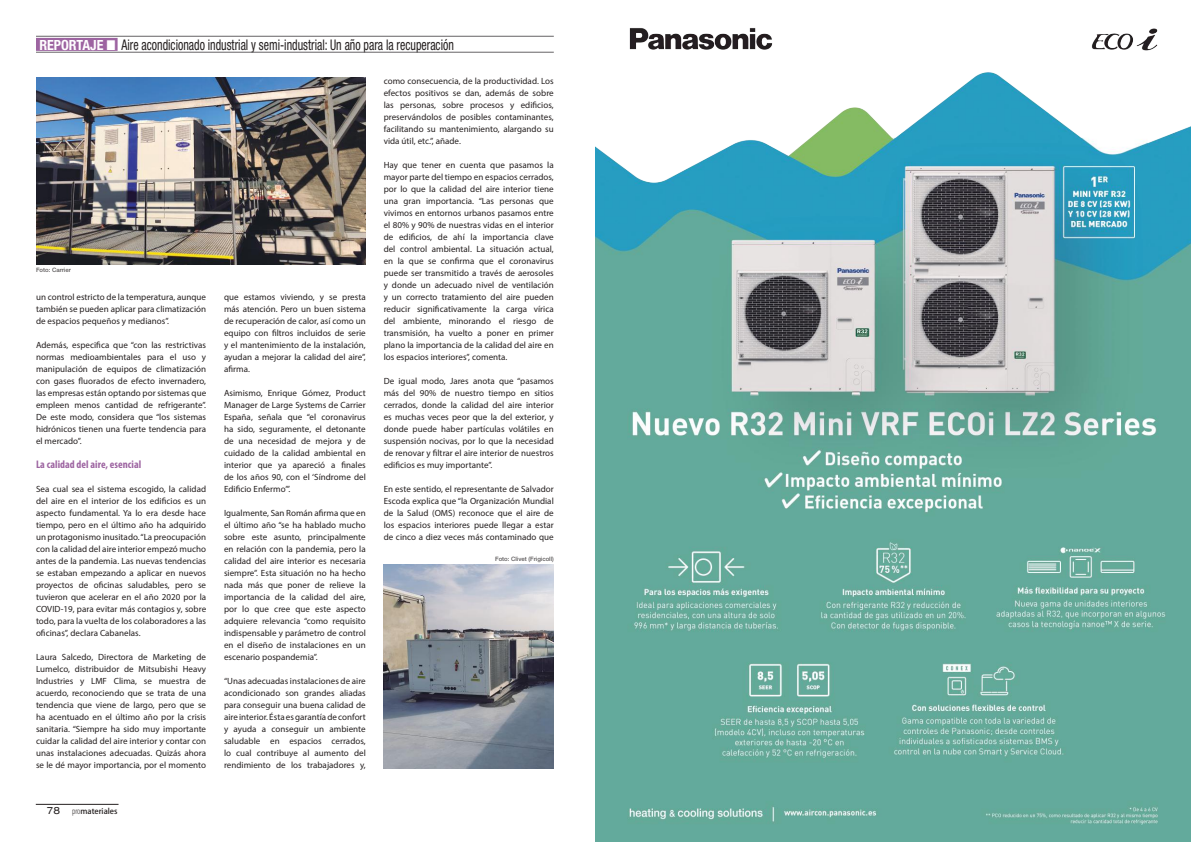
<style>
.page{position:relative;width:1191px;height:842px;background:#fff}
.page>*{position:absolute;margin:0;border:0;box-sizing:border-box;transform-origin:0 0}
.t1{font:condensed 14.7px "Helvetica Neue";color:#241f1f;scale:.81 1}
.t2{font:700 condensed 11px "Myriad Pro";letter-spacing:.005em;color:#9d64a1}
.t3{font:9px/12px "Myriad Pro";letter-spacing:.005em;color:#241f1f;text-align:justify}
.t4{font:500 7.8px "Koz Go Std";color:#241f1f}
.t5{font:500 6px "Helvetica Neue";color:#5a5758}
.s1{font-weight:700;font-size:14px;color:#fff}
.s2{font-family:"Arial Narrow";font-stretch:normal;font-size:21px;color:#fff}
.s3{font-family:"Helvetica Neue";font-weight:400;font-stretch:expanded;font-size:10px}
.s4{font-family:"Myriad Pro";font-weight:300;font-stretch:condensed;font-size:9.1px}
</style>
<div class="page">
<hr style="left:36px;top:804px;width:82px;height:1px;background:#241f1f">
<img style="left:595px;top:28px;width:596px;height:814px">
<img style="left:36px;top:78px;width:330px;height:186px">
<img style="left:384px;top:564px;width:170px;height:204px">
<div style="left:36px;top:38px;width:82px;height:13px;background:#9d64a1"></div>
<hr style="left:36px;top:52px;width:518px;height:1px;background:#656365">
<hr style="left:36px;top:36px;width:518px;height:1px;background:#656365">
<h1 class="t1" style="left:39px;top:36px;width:513px"><span class="s1">REPORTAJE</span> <span class="s2">■</span> Aire acondicionado industrial y semi-industrial: Un año para la recuperación</h1>
<p class="t5" style="left:36px;top:266px;width:36px">Foto: Carrier</p>
<p class="t3" style="left:36px;top:291px;width:172px">un control estricto de la temperatura, aunque también se pueden aplicar para climatización de espacios pequeños y medianos”.</p>
<p class="t3" style="left:36px;top:339px;width:172px">Además, especifica que “con las restrictivas normas medioambientales para el uso y manipulación de equipos de climatización con gases fluorados de efecto invernadero, las empresas están optando por sistemas que empleen menos cantidad de refrigerante”.<br>De este modo, considera que “los sistemas hidrónicos tienen una fuerte tendencia para el mercado”.</p>
<p class="t2" style="left:36px;top:457px;width:107px">La calidad del aire, esencial</p>
<p class="t3" style="left:36px;top:483px;width:172px">Sea cual sea el sistema escogido, la calidad del aire en el interior de los edificios es un aspecto fundamental. Ya lo era desde hace tiempo, pero en el último año ha adquirido un protagonismo inusitado. “La preocupación con la calidad del aire interior empezó mucho antes de la pandemia. Las nuevas tendencias se estaban empezando a aplicar en nuevos proyectos de oficinas saludables, pero se tuvieron que acelerar en el año 2020 por la COVID-19, para evitar más contagios y, sobre todo, para la vuelta de los colaboradores a las oficinas”, declara Cabanelas.</p>
<p class="t3" style="left:36px;top:651px;width:172px">Laura Salcedo, Directora de Marketing de Lumelco, distribuidor de Mitsubishi Heavy Industries y LMF Clima, se muestra de acuerdo, reconociendo que se trata de una tendencia que viene de largo, pero que se ha acentuado en el último año por la crisis sanitaria. “Siempre ha sido muy importante cuidar la calidad del aire interior y contar con unas instalaciones adecuadas. Quizás ahora se le dé mayor importancia, por el momento</p>
<p class="t4" style="left:47px;top:806px;width:72px"><span class="s3">78</span> <span class="s4">pro</span>materiales</p>
<p class="t3" style="left:224px;top:291px;width:143px">que estamos viviendo, y se presta más atención. Pero un buen sistema de recuperación de calor, así como un equipo con filtros incluidos de serie y el mantenimiento de la instalación, ayudan a mejorar la calidad del aire”, afirma.</p>
<p class="t3" style="left:224px;top:387px;width:143px">Asimismo, Enrique Gómez, Product Manager de Large Systems de Carrier España, señala que “el coronavirus ha sido, seguramente, el detonante de una necesidad de mejora y de cuidado de la calidad ambiental en interior que ya apareció a finales de los años 90, con el ‘Síndrome del Edificio Enfermo’”.</p>
<p class="t3" style="left:224px;top:507px;width:143px">Igualmente, San Román afirma que en el último año “se ha hablado mucho sobre este asunto, principalmente en relación con la pandemia, pero la calidad del aire interior es necesaria siempre”. Esta situación no ha hecho nada más que poner de relieve la importancia de la calidad del aire, por lo que cree que este aspecto adquiere relevancia “como requisito indispensable y parámetro de control en el diseño de instalaciones en un escenario pospandemia”.</p>
<p class="t3" style="left:224px;top:675px;width:143px">“Unas adecuadas instalaciones de aire acondicionado son grandes aliadas para conseguir una buena calidad de aire interior. Ésta es garantía de confort y ayuda a conseguir un ambiente saludable en espacios cerrados, lo cual contribuye al aumento del rendimiento de los trabajadores y,</p>
<p class="t3" style="left:384px;top:75px;width:172px">como consecuencia, de la productividad. Los efectos positivos se dan, además de sobre las personas, sobre procesos y edificios, preservándolos de posibles contaminantes, facilitando su mantenimiento, alargando su vida útil, etc.”, añade.</p>
<p class="t3" style="left:384px;top:159px;width:172px">Hay que tener en cuenta que pasamos la mayor parte del tiempo en espacios cerrados, por lo que la calidad del aire interior tiene una gran importancia. “Las personas que vivimos en entornos urbanos pasamos entre el 80% y 90% de nuestras vidas en el interior de edificios, de ahí la importancia clave del control ambiental. La situación actual, en la que se confirma que el coronavirus puede ser transmitido a través de aerosoles y donde un adecuado nivel de ventilación y un correcto tratamiento del aire pueden reducir significativamente la carga vírica del ambiente, minorando el riesgo de transmisión, ha vuelto a poner en primer plano la importancia de la calidad del aire en los espacios interiores”, comenta.</p>
<p class="t3" style="left:384px;top:375px;width:172px">De igual modo, Jares anota que “pasamos más del 90% de nuestro tiempo en sitios cerrados, donde la calidad del aire interior es muchas veces peor que la del exterior, y donde puede haber partículas volátiles en suspensión nocivas, por lo que la necesidad de renovar y filtrar el aire interior de nuestros edificios es muy importante”.</p>
<p class="t3" style="left:384px;top:483px;width:172px">En este sentido, el representante de Salvador Escoda explica que “la Organización Mundial de la Salud (OMS) reconoce que el aire de los espacios interiores puede llegar a estar de cinco a diez veces más contaminado que</p>
<p class="t5" style="left:495px;top:555px;width:60px">Foto: Clivet (Frigicoll)</p>
</div>
